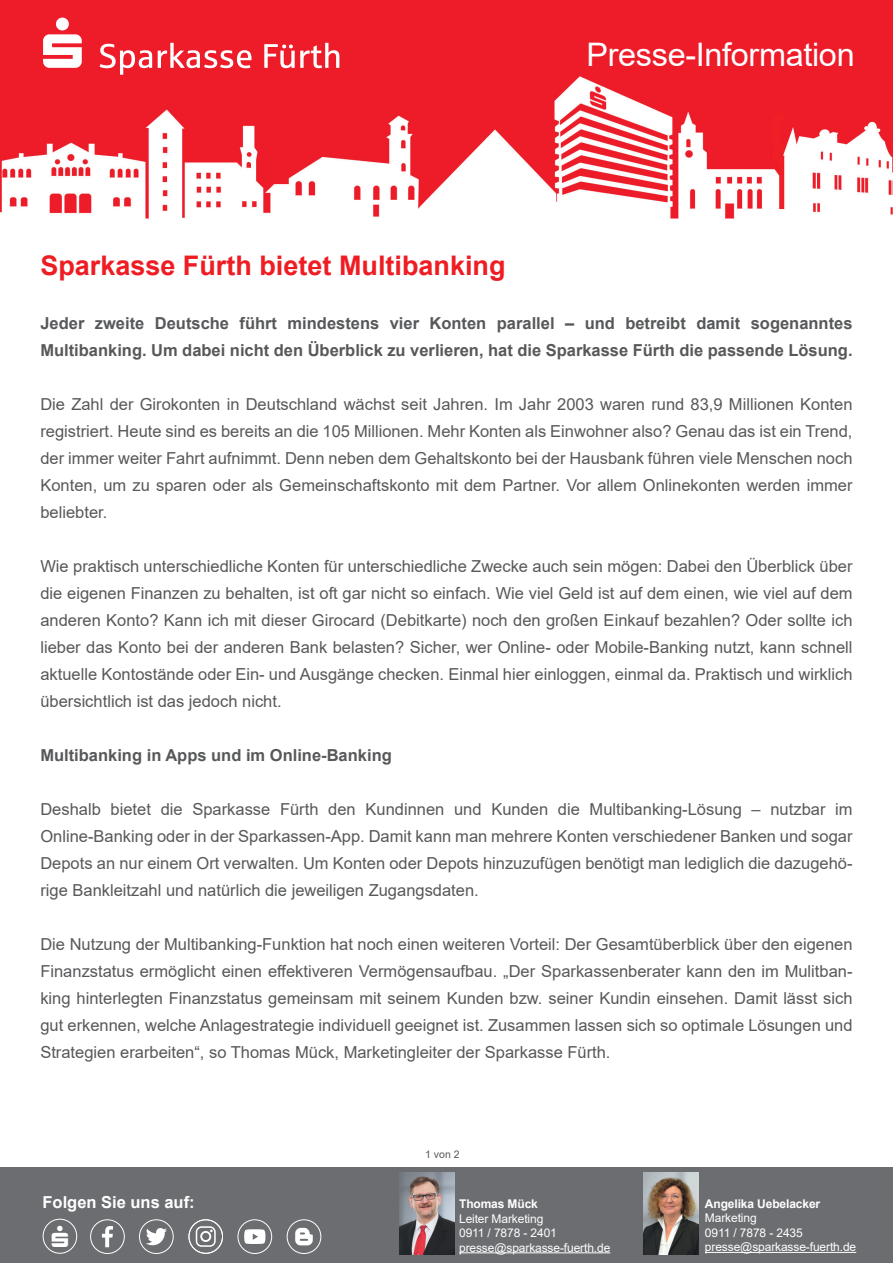
<style>
.page{position:relative;width:893px;height:1263px;background:#fff}
.page>*{position:absolute;margin:0;border:0;box-sizing:border-box;transform-origin:0 0}
.t1{font:32.4px "Arial";letter-spacing:-.01em;color:#fff}
.t2{font:700 27px "Arial";color:#ee1d23}
.t3{font:16.5px/27px "Arial";color:#57585a;text-align:justify}
.t4{font:700 16.5px/27px "Arial";color:#57585a}
.t5{font:700 16.5px "Arial";color:#fff}
.t6{font:12px "Arial";letter-spacing:-.01em;color:#fff}
.t7{font:700 12px "Arial";letter-spacing:-.01em;color:#fff}
.t8{font:10.5px "Arial";color:#57585a}
</style>
<div class="page">
<div style="left:0;top:1167px;width:893px;height:96px;background:#6c6d70"></div>
<img style="left:400px;top:1172px;width:55px;height:83px">
<img style="left:643px;top:1172px;width:55px;height:83px">
<hr style="left:459px;top:1252px;width:151px;height:1px;background:#fff">
<hr style="left:705px;top:1252px;width:151px;height:1px;background:#fff">
<div style="left:43px;top:1219px;width:34px;height:34px;border:1px solid #fff;border-radius:50%"></div>
<div style="left:90px;top:1219px;width:35px;height:35px;border:1px solid #fff;border-radius:50%"></div>
<svg style="left:102px;top:1226px;width:11px;height:21px"></svg>
<div style="left:139px;top:1219px;width:35px;height:35px;border:1px solid #fff;border-radius:50%"></div>
<svg style="left:146px;top:1228px;width:21px;height:17px"></svg>
<div style="left:188px;top:1219px;width:35px;height:35px;border:1px solid #fff;border-radius:50%"></div>
<svg style="left:196px;top:1226px;width:20px;height:21px"></svg>
<div style="left:237px;top:1219px;width:35px;height:35px;border:1px solid #fff;border-radius:50%"></div>
<svg style="left:244px;top:1229px;width:21px;height:15px"></svg>
<div style="left:287px;top:1219px;width:34px;height:35px;border:1px solid #fff;border-radius:50%"></div>
<svg style="left:295px;top:1228px;width:18px;height:17px"></svg>
<img style="left:0;top:0;width:893px;height:219px">
<svg style="left:43px;top:18px;width:296px;height:57px;background:#f0424e"></svg>
<p class="t1" style="left:586px;top:32px;width:270px">Presse-Information</p>
<p class="t2" style="left:40px;top:246px;width:467px">Sparkasse Fürth bietet Multibanking</p>
<p class="t4" style="left:40px;top:310px;width:814px">Jeder zweite Deutsche führt mindestens vier Konten parallel – und betreibt damit sogenanntes<br>Multibanking. Um dabei nicht den Überblick zu verlieren, hat die Sparkasse Fürth die passende Lösung.</p>
<p class="t3" style="left:40px;top:390px;width:814px">Die Zahl der Girokonten in Deutschland wächst seit Jahren. Im Jahr 2003 waren rund 83,9 Millionen Konten registriert. Heute sind es bereits an die 105 Millionen. Mehr Konten als Einwohner also? Genau das ist ein Trend, der immer weiter Fahrt aufnimmt. Denn neben dem Gehaltskonto bei der Hausbank führen viele Menschen noch Konten, um zu sparen oder als Gemeinschaftskonto mit dem Partner. Vor allem Onlinekonten werden immer beliebter.</p>
<p class="t3" style="left:40px;top:552px;width:814px">Wie praktisch unterschiedliche Konten für unterschiedliche Zwecke auch sein mögen: Dabei den Überblick über die eigenen Finanzen zu behalten, ist oft gar nicht so einfach. Wie viel Geld ist auf dem einen, wie viel auf dem anderen Konto? Kann ich mit dieser Girocard (Debitkarte) noch den großen Einkauf bezahlen? Oder sollte ich lieber das Konto bei der anderen Bank belasten? Sicher, wer Online- oder Mobile-Banking nutzt, kann schnell aktuelle Kontostände oder Ein- und Ausgänge checken. Einmal hier einloggen, einmal da. Praktisch und wirklich übersichtlich ist das jedoch nicht.</p>
<p class="t4" style="left:40px;top:742px;width:353px">Multibanking in Apps und im Online-Banking</p>
<p class="t3" style="left:40px;top:795px;width:814px">Deshalb bietet die Sparkasse Fürth den Kundinnen und Kunden die Multibanking-Lösung – nutzbar im Online-Banking oder in der Sparkassen-App. Damit kann man mehrere Konten verschiedener Banken und sogar Depots an nur einem Ort verwalten. Um Konten oder Depots hinzuzufügen benötigt man lediglich die dazugehö&shy;rige Bankleitzahl und natürlich die jeweiligen Zugangsdaten.</p>
<p class="t3" style="left:40px;top:930px;width:814px">Die Nutzung der Multibanking-Funktion hat noch einen weiteren Vorteil: Der Gesamtüberblick über den eigenen Finanzstatus ermöglicht einen effektiveren Vermögensaufbau. „Der Sparkassenberater kann den im Mulitban&shy;king hinterlegten Finanzstatus gemeinsam mit seinem Kunden bzw. seiner Kundin einsehen. Damit lässt sich gut erkennen, welche Anlagestrategie individuell geeignet ist. Zusammen lassen sich so optimale Lösungen und Strategien erarbeiten“, so Thomas Mück, Marketingleiter der Sparkasse Fürth.</p>
<p class="t5" style="left:43px;top:1190px;width:154px">Folgen Sie uns auf:</p>
<p class="t8" style="left:425px;top:1147px;width:36px">1 von 2</p>
<p class="t7" style="left:459px;top:1196px;width:80px">Thomas Mück</p>
<p class="t6" style="left:459px;top:1210px;width:86px">Leiter Marketing</p>
<p class="t6" style="left:459px;top:1225px;width:99px">0911 / 7878 - 2401</p>
<p class="t6" style="left:459px;top:1239px;width:153px">presse@sparkasse-fuerth.de</p>
<p class="t7" style="left:705px;top:1195px;width:117px">Angelika Uebelacker</p>
<p class="t6" style="left:705px;top:1210px;width:53px">Marketing</p>
<p class="t6" style="left:705px;top:1224px;width:99px">0911 / 7878 - 2435</p>
<p class="t6" style="left:705px;top:1239px;width:153px">presse@sparkasse-fuerth.de</p>
</div>
